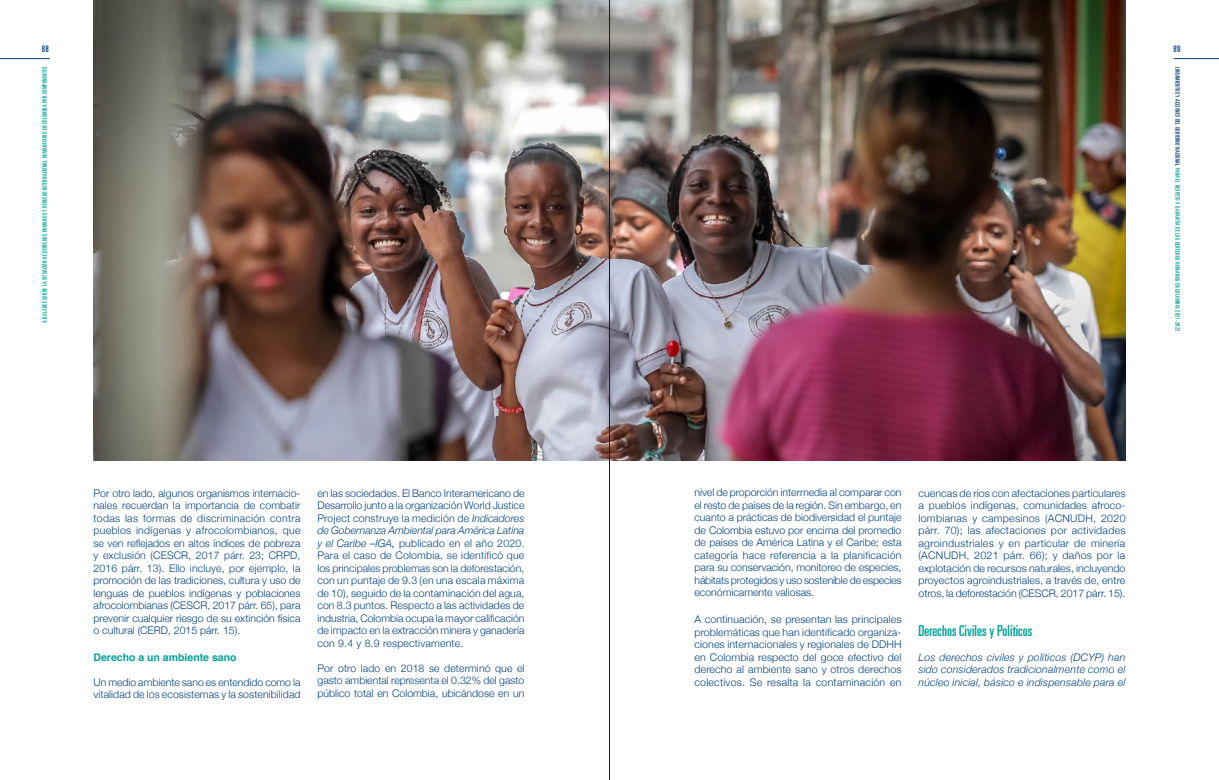
<style>
.page{position:relative;width:1219px;height:780px;background:#fff}
.page>*{position:absolute;margin:0;border:0;box-sizing:border-box;transform-origin:0 0}
.t1{font:ultra-condensed 15px "Univers LT Std";color:#00a198}
.t2{font:300 10.5px/12.5px "Helvetica Neue";color:#004180;text-align:justify}
.t3{font:italic 300 10.5px/12.5px "Helvetica Neue";letter-spacing:.02em;color:#004180;text-align:justify}
.t4{font:700 10.5px "Helvetica";color:#00a198}
.t5{font:ultra-condensed 9px "Univers LT Std";color:#004180}
.t6{font:ultra-condensed 6px "Univers LT Std";letter-spacing:.03em;color:#00a198}
.s1{color:#004180}
.s2{font-style:italic}
.s3{font-weight:400;font-style:italic}
</style>
<div class="page">
<hr style="left:0;top:58px;width:50px;height:1px;background:#004180">
<hr style="left:1174px;top:58px;width:45px;height:1px;background:#004180">
<img style="left:94px;top:0;width:1032px;height:461px">
<hr style="left:609px;top:0;width:1px;height:780px;background:#1d1d1b">
<p class="t5" style="left:42px;top:44px;width:8px">88</p>
<p class="t5" style="left:1174px;top:44px;width:8px">89</p>
<p class="t6" style="left:41px;top:323px;width:258px;rotate:-90deg">4. BALANCE SOBRE LA SITUACIÓN DE DERECHOS HUMANOS Y DERECHO INTERNACIONAL HUMANITARIO EN COLOMBIA POR COMPONENTES</p>
<p class="t6" style="left:1181px;top:66px;width:266px;rotate:90deg"><span class="s1">LINEAMIENTOS Y ACCIONES DEL GOBIERNO NACIONAL</span> PARA EL RESPETO Y GARANTÍA DE LOS DERECHOS HUMANOS EN COLOMBIA 2021-2022</p>
<p class="t2" style="left:94px;top:486px;width:208px">Por otro lado, algunos organismos internacio&shy;nales recuerdan la importancia de combatir todas las formas de discriminación contra pueblos indígenas y afrocolombianos, que se ven reflejados en altos índices de pobreza y exclusión (CESCR, 2017 párr. 23; CRPD, 2016 párr. 13). Ello incluye, por ejemplo, la promoción de las tradiciones, cultura y uso de lenguas de pueblos indígenas y poblaciones afrocolombianas (CESCR, 2017 párr. 65), para prevenir cualquier riesgo de su extinción física o cultural (CERD, 2015 párr. 15).</p>
<p class="t4" style="left:94px;top:648px;width:144px">Derecho a un ambiente sano</p>
<p class="t2" style="left:94px;top:675px;width:209px">Un medio ambiente sano es entendido como la vitalidad de los ecosistemas y la sostenibilidad</p>
<p class="t2" style="left:317px;top:485px;width:209px">en las sociedades. El Banco Interamericano de Desarrollo junto a la organización World Justice Project construye la medición de <span class="s2">Indicadores de Gobernanza Ambiental para América Latina y el Caribe –IGA</span><span class="s3">,</span> publicado en el año 2020.<br>Para el caso de Colombia, se identificó que los principales problemas son la deforestación, con un puntaje de 9.3 (en una escala máxima de 10), seguido de la contaminación del agua, con 8.3 puntos. Respecto a las actividades de industria, Colombia ocupa la mayor calificación de impacto en la extracción minera y ganadería con 9.4 y 8.9 respectivamente.</p>
<p class="t2" style="left:317px;top:660px;width:209px">Por otro lado en 2018 se determinó que el gasto ambiental representa el 0.32% del gasto público total en Colombia, ubicándose en un</p>
<p class="t2" style="left:694px;top:485px;width:209px">nivel de proporción intermedia al comparar con el resto de países de la región. Sin embargo, en cuanto a prácticas de biodiversidad el puntaje de Colombia estuvo por encima del promedio de países de América Latina y el Caribe; esta categoría hace referencia a la planificación para su conservación, monitoreo de especies, hábitats protegidos y uso sostenible de especies económicamente valiosas.</p>
<p class="t2" style="left:694px;top:612px;width:209px">A continuación, se presentan las principales problemáticas que han identificado organiza&shy;ciones internacionales y regionales de DDHH en Colombia respecto del goce efectivo del derecho al ambiente sano y otros derechos colectivos. Se resalta la contaminación en</p>
<p class="t2" style="left:918px;top:486px;width:209px">cuencas de ríos con afectaciones particulares a pueblos indígenas, comunidades afroco&shy;lombianas y campesinos (ACNUDH, 2020 párr. 70); las afectaciones por actividades agroindustriales y en particular de minería (ACNUDH, 2021 párr. 66); y daños por la explotación de recursos naturales, incluyendo proyectos agroindustriales, a través de, entre otros, la deforestación (CESCR, 2017 párr. 15).</p>
<h1 class="t1" style="left:918px;top:621px;width:115px">Derechos Civiles y Políticos</h1>
<p class="t3" style="left:918px;top:650px;width:208px">Los derechos civiles y políticos (DCYP) han sido considerados tradicionalmente como el núcleo inicial, básico e indispensable para el</p>
</div>
